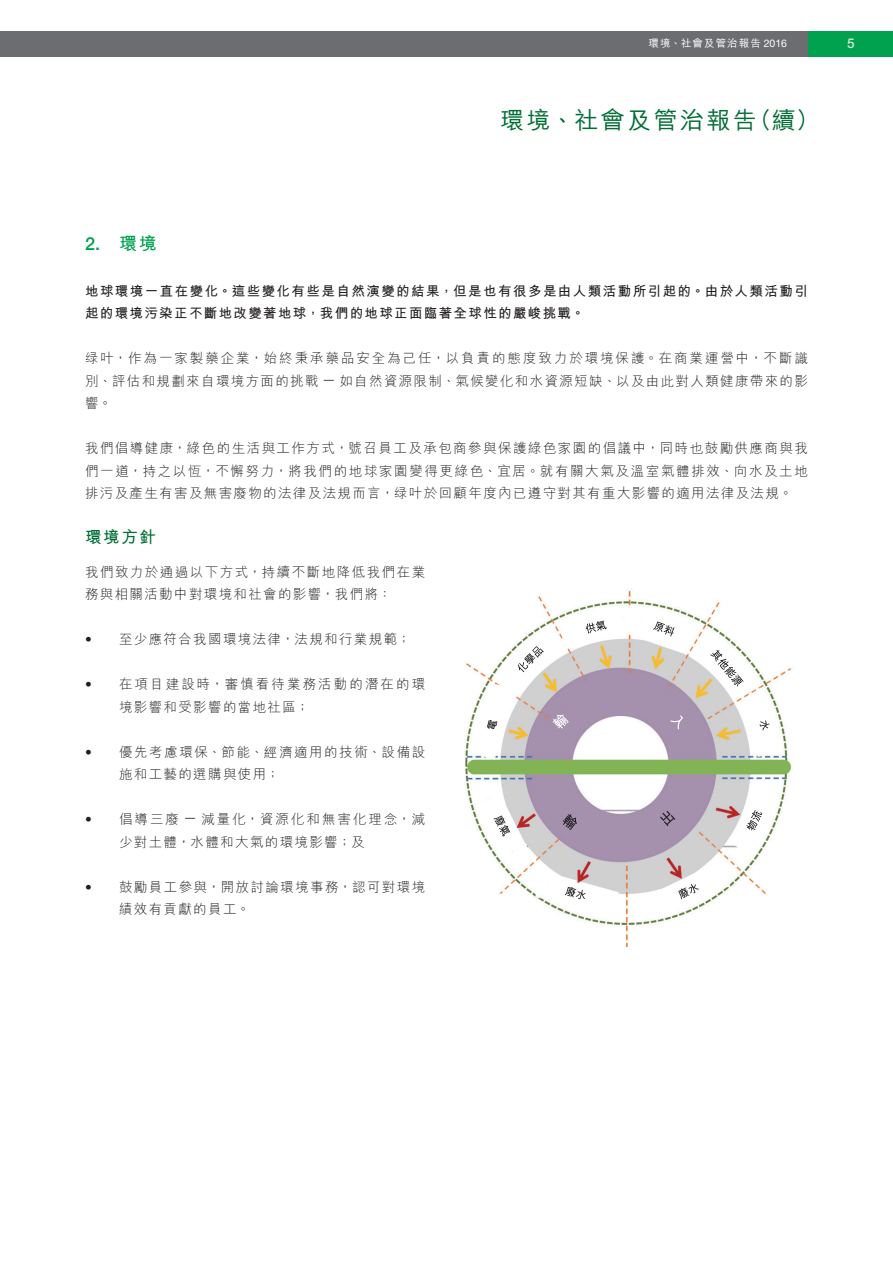
<style>
.page{position:relative;width:893px;height:1263px;background:#fff}
.page>*{position:absolute;margin:0;border:0;box-sizing:border-box;transform-origin:0 0}
.t1{font:500 24px "M Hei HK";letter-spacing:.1em;color:#006e34}
.t2{font:500 18px "Helvetica Neue LT Std";color:#00a24f}
.t3{font:700 16.5px "M Hei HK";color:#006e34}
.t4{font:300 13.5px/22.5px "M Hei HK";letter-spacing:.1em;color:#231f20}
.t5{font:700 13.5px/22.5px "M Hei HK";letter-spacing:.11em;color:#231f20}
.t6{font:300 13.5px/22.5px "M Hei HK";letter-spacing:.145em;color:#231f20}
.t7{font:300 13.5px/22.5px "M Hei HK";letter-spacing:.155em;color:#231f20}
.t8{font:500 13.5px "Helvetica Neue LT Std";color:#d1e6d3}
.t9{font:500 10.5px "M Hei HK";letter-spacing:.1em;color:#fff}
.s1{font-family:"Helvetica Neue LT Std";font-weight:400}
.s2{font-family:"M Hei HK";font-weight:700}
.s3{font-family:"M Hei HKS"}
.s4{font-family:"Helvetica Neue LT Std"}
</style>
<div class="page">
<div style="left:0;top:31px;width:809px;height:25px;background:#6c6d70"></div>
<div style="left:808px;top:31px;width:85px;height:25px;background:#00a24f"></div>
<img style="left:465px;top:590px;width:327px;height:356px">
<svg style="left:642px;top:790px;width:53px;height:54px;background:#ab99b3"></svg>
<svg style="left:546px;top:793px;width:53px;height:54px;background:#a997b0"></svg>
<svg style="left:477px;top:794px;width:47px;height:63px"></svg>
<svg style="left:543px;top:876px;width:72px;height:41px"></svg>
<svg style="left:654px;top:863px;width:70px;height:54px"></svg>
<svg style="left:737px;top:794px;width:41px;height:55px"></svg>
<svg style="left:637px;top:608px;width:141px;height:144px"></svg>
<svg style="left:472px;top:605px;width:155px;height:149px"></svg>
<p class="t9" style="left:648px;top:39px;width:140px">環境、社會及管治報告 <span class="s1">2016</span></p>
<p class="t8" style="left:847px;top:38px;width:9px">5</p>
<h1 class="t1" style="left:500px;top:111px;width:321px">環境、社會及管治報告（續）</h1>
<h2 class="t2" style="left:85px;top:237px;width:73px">2. <span class="s2">環境</span></h2>
<p class="t5" style="left:85px;top:281px;width:724px">地球環境一直在變化。這些變化有些是自然演變的結果，但是也有很多是由人類活動所引起的。由於人類活動引起的環境污染正不斷地改變著地球，我們的地球正面臨著全球性的嚴峻挑戰。</p>
<p class="t4" style="left:85px;top:349px;width:724px;text-align:justify"><span class="s3">綠葉</span>，作為一家製藥企業，始終秉承藥品安全為己任，以負責的態度致力於環境保護。在商業運營中，不斷識別、評估和規劃來自環境方面的挑戰 <span class="s4">—</span> 如自然資源限制、氣候變化和水資源短缺、以及由此對人類健康帶來的影響。</p>
<p class="t4" style="left:85px;top:439px;width:724px;text-align:justify">我們倡導健康，綠色的生活與工作方式，號召員工及承包商參與保護綠色家園的倡議中，同時也鼓勵供應商與我們一道，持之以恆，不懈努力，將我們的地球家園變得更綠色、宜居。就有關大氣及溫室氣體排效、向水及土地排污及產生有害及無害廢物的法律及法規而言，<span class="s3">綠葉</span>於回顧年度內已遵守對其有重大影響的適用法律及法規。</p>
<p class="t3" style="left:85px;top:530px;width:72px">環境方針</p>
<p class="t4" style="left:85px;top:562px;width:342px">我們致力於通過以下方式，持續不斷地降低我們在業務與相關活動中對環境和社會的影響，我們將：</p>
<p class="t4" style="left:85px;top:630px;width:327px"><span class="s4">•</span> 至少應符合我國環境法律，法規和行業規範；</p>
<p class="t7" style="left:119px;top:675px;width:308px;text-indent:-34px"><span class="s4">•</span> 在項目建設時，審慎看待業務活動的潛在的環境影響和受影響的當地社區；</p>
<p class="t4" style="left:119px;top:742px;width:308px;text-indent:-34px"><span class="s4">•</span> 優先考慮環保、節能、經濟適用的技術、設備設施和工藝的選購與使用；</p>
<p class="t6" style="left:119px;top:810px;width:308px;text-indent:-34px"><span class="s4">•</span> 倡導三廢 <sup>—</sup> 減量化，資源化和無害化理念，減少對土體，水體和大氣的環境影響；及</p>
<p class="t4" style="left:119px;top:877px;width:308px;text-indent:-34px"><span class="s4">•</span> 鼓勵員工參與，開放討論環境事務，認可對環境績效有貢獻的員工。</p>
</div>
